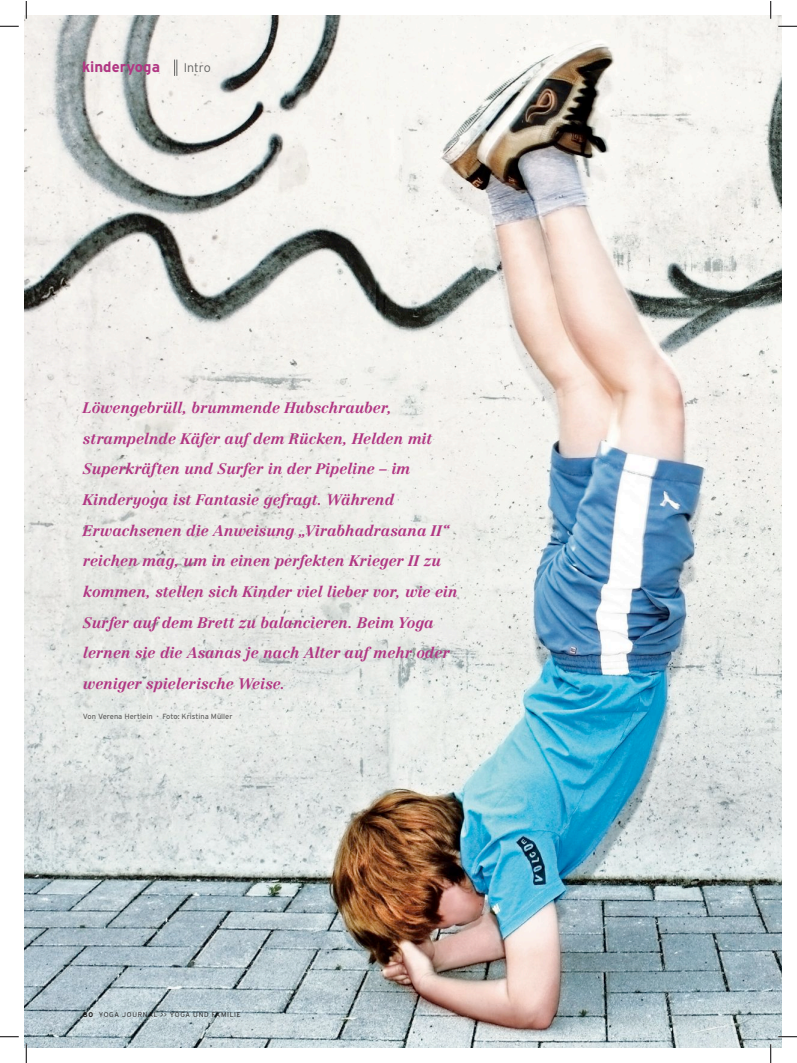
<style>
.page{position:relative;width:797px;height:1063px;background:#fff}
.page>*{position:absolute;margin:0;border:0;box-sizing:border-box;transform-origin:0 0}
.t1{font:italic 700 15px/30.6px "Centennial LT Std";letter-spacing:-.005em;color:#b13783}
.t2{font:700 15px "Interstate";color:#b13783}
.t3{font:300 12.5px "Interstate";color:#636362}
.t4{font:7.5px "Interstate";color:#636362}
.t5{font:300 6.88px "Interstate";letter-spacing:.1em;color:#1a1818}
.s1{font-weight:700}
</style>
<div class="page">
<img style="left:24px;top:16px;width:757px;height:1031px">
<svg style="left:174px;top:60px;width:4px;height:16px"></svg>
<svg style="left:0;top:25px;width:19px;height:2px"></svg>
<svg style="left:778px;top:25px;width:18px;height:2px"></svg>
<svg style="left:0;top:1036px;width:19px;height:1px"></svg>
<svg style="left:778px;top:1035px;width:18px;height:2px"></svg>
<svg style="left:25px;top:1px;width:2px;height:18px"></svg>
<svg style="left:25px;top:1044px;width:2px;height:18px"></svg>
<svg style="left:770px;top:1px;width:1px;height:18px"></svg>
<svg style="left:770px;top:1044px;width:1px;height:18px"></svg>
<p class="t2" style="left:82px;top:59px;width:80px">kinderyoga</p>
<p class="t3" style="left:184px;top:61px;width:28px">Intro</p>
<p class="t1" style="left:83px;top:392px;width:376px">Löwengebrüll, brummende Hubschrauber, strampelnde Käfer auf dem Rücken, Helden mit Superkräften und Surfer in der Pipeline – im Kinderyoga ist Fantasie gefragt. Während Erwachsenen die Anweisung „Virabhadrasana II“ reichen mag, um in einen perfekten Krieger II zu kommen, stellen sich Kinder viel lieber vor, wie ein Surfer auf dem Brett zu balancieren. Beim Yoga lernen sie die Asanas je nach Alter auf mehr oder weniger spielerische Weise.</p>
<p class="t4" style="left:83px;top:712px;width:151px">Von Verena Hertlein · Foto: Kristina Müller</p>
<p class="t5" style="left:83px;top:1006px;width:159px"><span class="s1">80</span> YOGA JOURNAL &gt;&gt; YOGA UND FAMILIE</p>
<p class="t5" style="left:83px;top:1010px;width:159px"><span class="s1">80</span> YOGA JOURNAL &gt;&gt; YOGA UND FAMILIE</p>
</div>
